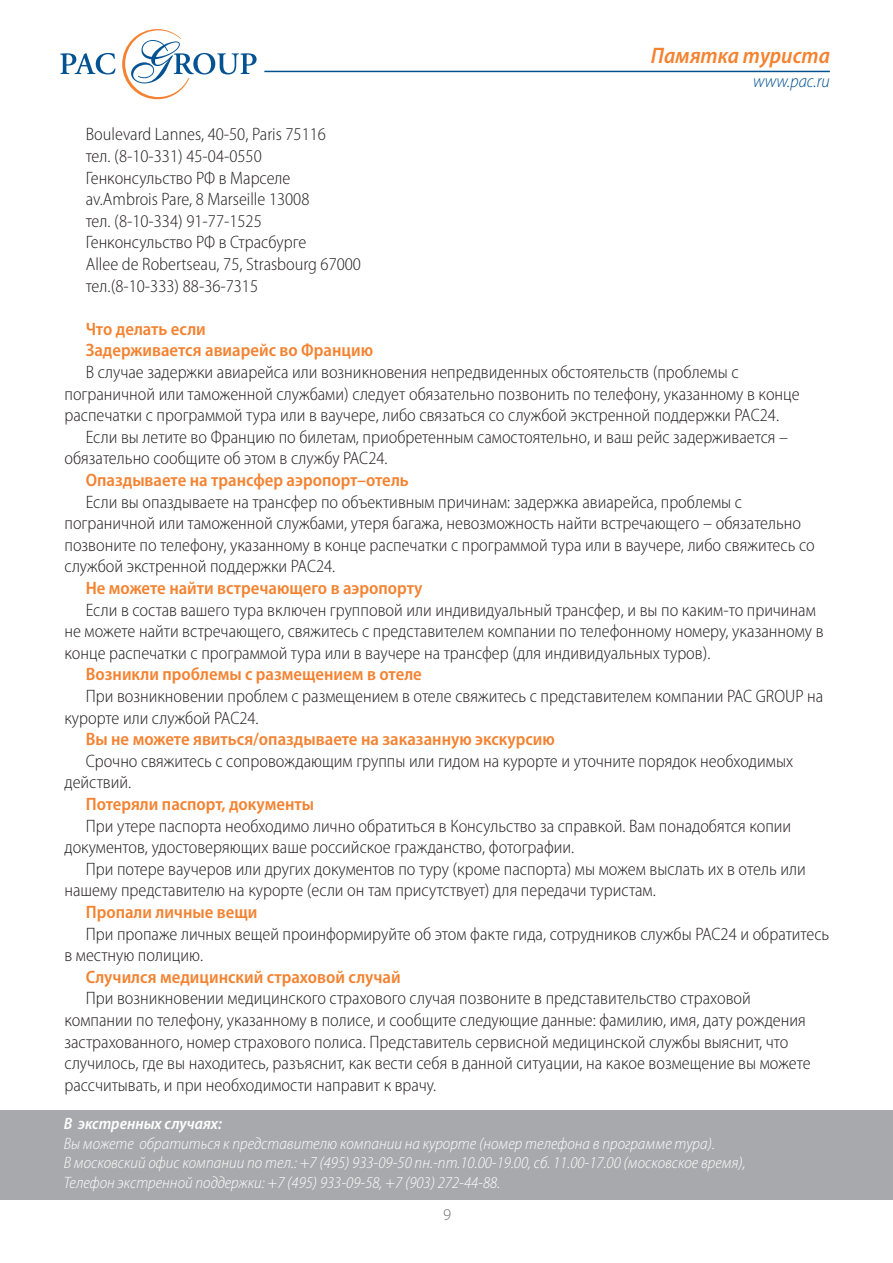
<style>
.page{position:relative;width:893px;height:1263px;background:#fff}
.page>*{position:absolute;margin:0;border:0;box-sizing:border-box;transform-origin:0 0}
.t1{font:italic 600 semi-condensed 22.5px "Myriad Pro";color:#f48230}
.t2{font:300 semi-condensed 18px/21.6px "Myriad Pro";color:#231f20}
.t3{font:600 semi-condensed 18px/21.6px "Myriad Pro";color:#f48230}
.t4{font:italic 300 semi-condensed 18px "Myriad Pro";color:#035393}
.t5{font:italic 300 semi-condensed 16.5px/19.5px "Myriad Pro";color:#fff}
.t6{font:italic 600 semi-condensed 16.5px "Myriad Pro";color:#fff}
.t7{font:300 16.5px "Myriad Pro";color:#6c6d70}
</style>
<div class="page">
<hr style="left:0;top:1110px;width:1px;height:89px;background:#a8a9ad">
<div style="left:1px;top:1110px;width:892px;height:89px;background:#a8a9ad"></div>
<svg style="left:60px;top:53px;width:55px;height:21px"></svg>
<svg style="left:122px;top:29px;width:135px;height:70px"></svg>
<hr style="left:264px;top:71px;width:566px;height:1px;background:#035393">
<p class="t1" style="left:651px;top:44px;width:180px">Памятка туриста</p>
<p class="t4" style="left:753px;top:71px;width:78px">www.pac.ru</p>
<p class="t2" style="left:86px;top:124px;width:277px">Boulevard Lannes, 40-50, Paris 75116<br>тел. (8-10-331) 45-04-0550<br>Генконсульство РФ в Марселе av.Ambrois Pare, 8 Marseille 13008<br>тел. (8-10-334) 91-77-1525<br>Генконсульство РФ в Страсбурге<br>Allee de Robertseau, 75, Strasbourg 67000 тел.(8-10-333) 88-36-7315</p>
<p class="t3" style="left:86px;top:318px;width:289px">Что делать если<br>Задерживается авиарейс во Францию</p>
<p class="t2" style="left:64px;top:362px;width:737px;text-indent:21px">В случае задержки авиарейса или возникновения непредвиденных обстоятельств (проблемы с пограничной или таможенной службами) следует обязательно позвонить по телефону, указанному в конце распечатки с программой тура или в ваучере, либо связаться со службой экстренной поддержки PAC24.</p>
<p class="t2" style="left:64px;top:426px;width:725px;text-indent:21px">Если вы летите во Францию по билетам, приобретенным самостоятельно, и ваш рейс задерживается – обязательно сообщите об этом в службу PAC24.</p>
<p class="t3" style="left:86px;top:469px;width:325px">Опаздываете на трансфер аэропорт–отель</p>
<p class="t2" style="left:64px;top:491px;width:752px;text-indent:21px">Если вы опаздываете на трансфер по объективным причинам: задержка авиарейса, проблемы с пограничной или таможенной службами, утеря багажа, невозможность найти встречающего – обязательно позвоните по телефону, указанному в конце распечатки с программой тура или в ваучере, либо свяжитесь со службой экстренной поддержки PAC24.</p>
<p class="t3" style="left:86px;top:577px;width:338px">Не можете найти встречающего в аэропорту</p>
<p class="t2" style="left:64px;top:599px;width:761px;text-indent:21px">Если в состав вашего тура включен групповой или индивидуальный трансфер, и вы по каким-то причинам не можете найти встречающего, свяжитесь с представителем компании по телефонному номеру, указанному в конце распечатки с программой тура или в ваучере на трансфер (для индивидуальных туров).</p>
<p class="t3" style="left:86px;top:664px;width:338px">Возникли проблемы с размещением в отеле</p>
<p class="t2" style="left:64px;top:686px;width:760px;text-indent:21px">При возникновении проблем с размещением в отеле свяжитесь с представителем компании PAC GROUP на курорте или службой PAC24.</p>
<p class="t3" style="left:86px;top:729px;width:471px">Вы не можете явиться/опаздываете на заказанную экскурсию</p>
<p class="t2" style="left:64px;top:750px;width:730px;text-indent:21px">Срочно свяжитесь с сопровождающим группы или гидом на курорте и уточните порядок необходимых действий.</p>
<p class="t3" style="left:86px;top:793px;width:230px">Потеряли паспорт, документы</p>
<p class="t2" style="left:64px;top:815px;width:728px;text-indent:21px">При утере паспорта необходимо лично обратиться в Консульство за справкой. Вам понадобятся копии документов, удостоверяющих ваше российское гражданство, фотографии.</p>
<p class="t2" style="left:64px;top:858px;width:743px;text-indent:21px">При потере ваучеров или других документов по туру (кроме паспорта) мы можем выслать их в отель или нашему представителю на курорте (если он там присутствует) для передачи туристам.</p>
<p class="t3" style="left:86px;top:901px;width:173px">Пропали личные вещи</p>
<p class="t2" style="left:64px;top:923px;width:766px;text-indent:21px">При пропаже личных вещей проинформируйте об этом факте гида, сотрудников службы PAC24 и обратитесь в местную полицию.</p>
<p class="t3" style="left:86px;top:966px;width:316px">Случился медицинский страховой случай</p>
<p class="t2" style="left:64px;top:988px;width:748px;text-indent:21px">При возникновении медицинского страхового случая позвоните в представительство страховой компании по телефону, указанному в полисе, и сообщите следующие данные: фамилию, имя, дату рождения застрахованного, номер страхового полиса. Представитель сервисной медицинской службы выяснит, что случилось, где вы находитесь, разъяснит, как вести себя в данной ситуации, на какое возмещение вы можете рассчитывать, и при необходимости направит к врачу.</p>
<p class="t6" style="left:64px;top:1115px;width:160px">В экстренных случаях:</p>
<p class="t5" style="left:64px;top:1134px;width:683px">Вы можете обратиться к представителю компании на курорте (номер телефона в программе тура).<br>В московский офис компании по тел.: +7 (495) 933-09-50 пн.-пт.10.00-19.00, сб. 11.00-17.00 (московское время),<br>Телефон экстренной поддержки: +7 (495) 933-09-58, +7 (903) 272-44-88.</p>
<p class="t7" style="left:443px;top:1205px;width:10px">9</p>
</div>
